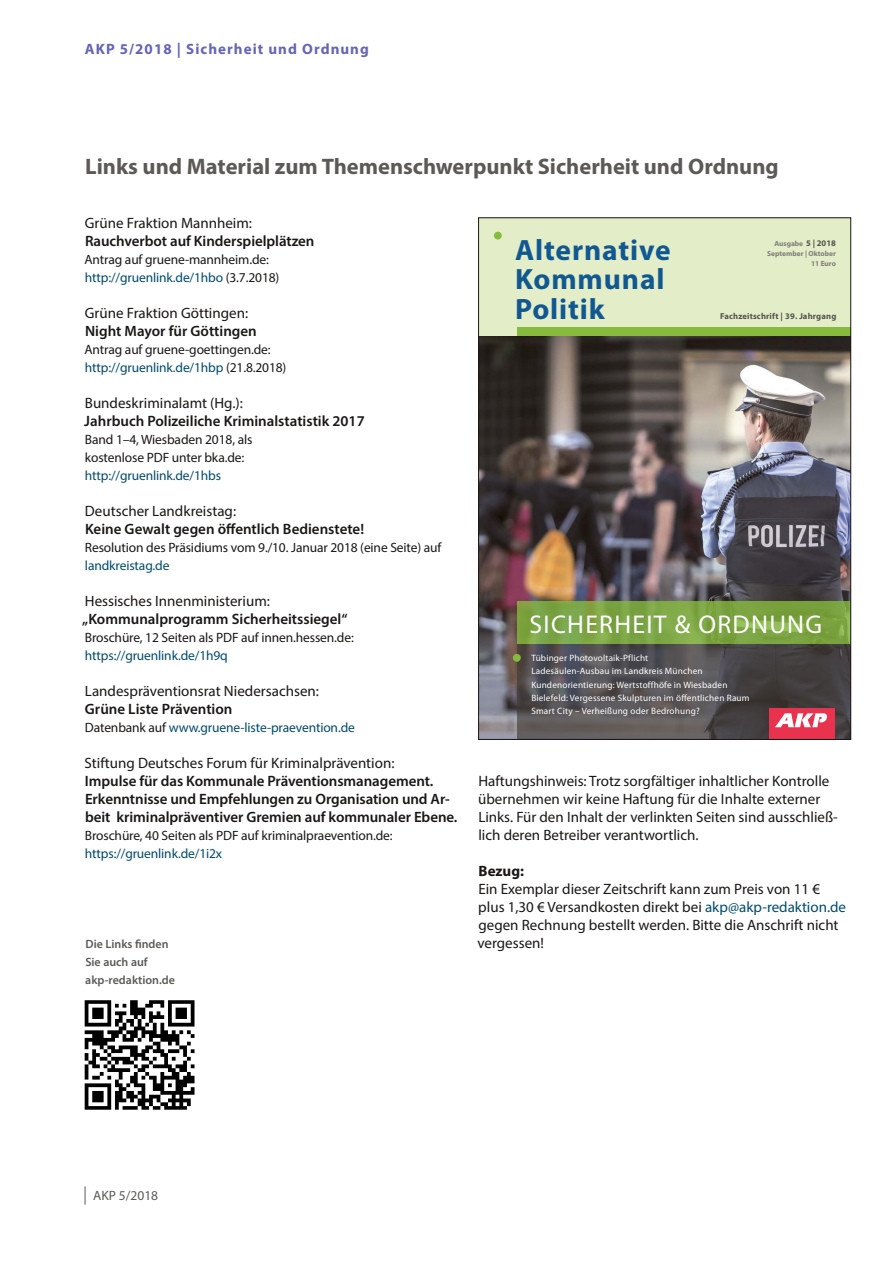
<style>
.page{position:relative;width:893px;height:1263px;background:#fff}
.page>*{position:absolute;margin:0;border:0;box-sizing:border-box;transform-origin:0 0}
.t1{font:700 29.4px/29.4px "Myriad Pro";letter-spacing:.03em;color:#115892}
.t2{font:25.8px "Myriad Pro";letter-spacing:.05em;color:#fff}
.t3{font:700 22.5px "Myriad Pro";color:#5c5a57}
.t4{font:15px/18px "Myriad Pro";color:#1a1716}
.t5{font:600 15px/18px "Myriad Pro";letter-spacing:-.005em;color:#1a1716}
.t6{font:700 15px "Myriad Pro";letter-spacing:.07em;color:#6565b7}
.t7{font:700 15px "Myriad Pro";color:#1a1716}
.t8{font:13.5px/18px "Myriad Pro";letter-spacing:-.01em;color:#1a1716}
.t9{font:13.5px "Myriad Pro";letter-spacing:-.01em;color:#004b6d}
.t10{font:13.5px "Myriad Pro";color:#5c5a57}
.t11{font:600 12px/18px "Myriad Pro";color:#5c5a57}
.t12{font:9.15px/13.4px "Myriad Pro";letter-spacing:.02em;color:#fff}
.t13{font:700 8.55px "Myriad Pro";letter-spacing:.02em;color:#55524e}
.t14{font:700 7.35px/9.8px "Myriad Pro";color:#7f7c7a;text-align:right}
.s1{color:#004b6d}
.s2{color:#1a1716}
.s3{font-size:8.55px;color:#55524e}
</style>
<div class="page">
<svg style="left:85px;top:1186px;width:1px;height:19px"></svg>
<img style="left:480px;top:336px;width:369px;height:402px">
<div style="left:479px;top:218px;width:372px;height:118px;background:#e3eec8"></div>
<div style="left:494px;top:232px;width:8px;height:8px;background:#87bb3e;border-radius:50%"></div>
<div style="left:517px;top:328px;width:334px;height:8px;background:#87bb3e"></div>
<svg style="left:517px;top:644px;width:332px;height:94px;background:#514d4f"></svg>
<svg style="left:517px;top:602px;width:332px;height:42px;background:#7da644"></svg>
<div style="left:769px;top:708px;width:65px;height:31px;background:#e8324e"></div>
<svg style="left:775px;top:713px;width:52px;height:14px"></svg>
<div style="left:513px;top:654px;width:8px;height:8px;background:#87bb3e;border-radius:50%"></div>
<svg style="left:85px;top:1000px;width:110px;height:110px"></svg>
<p class="t6" style="left:85px;top:39px;width:286px">AKP 5/2018 | Sicherheit und Ordnung</p>
<h3 class="t3" style="left:85px;top:151px;width:695px">Links und Material zum Themenschwerpunkt Sicherheit und Ordnung</h3>
<p class="t4" style="left:85px;top:213px;width:169px">Grüne Fraktion Mannheim:</p>
<p class="t5" style="left:85px;top:231px;width:231px">Rauchverbot auf Kinderspielplätzen</p>
<p class="t8" style="left:85px;top:250px;width:196px">Antrag auf gruene-mannheim.de: <span class="s1">http://gruenlink.de/1hbo</span> (3.7.2018)</p>
<p class="t4" style="left:85px;top:303px;width:165px">Grüne Fraktion Göttingen:</p>
<p class="t5" style="left:85px;top:321px;width:173px">Night Mayor für Göttingen</p>
<p class="t8" style="left:85px;top:340px;width:203px">Antrag auf gruene-goettingen.de: <span class="s1">http://gruenlink.de/1hbp</span> (21.8.2018)</p>
<p class="t4" style="left:85px;top:393px;width:160px">Bundeskriminalamt (Hg.):</p>
<p class="t5" style="left:84px;top:411px;width:282px">Jahrbuch Polizeiliche Kriminalstatistik 2017</p>
<p class="t8" style="left:85px;top:430px;width:169px">Band 1–4, Wiesbaden 2018, als kostenlose PDF unter bka.de:</p>
<p class="t9" style="left:85px;top:467px;width:138px">http://gruenlink.de/1hbs</p>
<p class="t4" style="left:85px;top:501px;width:153px">Deutscher Landkreistag:</p>
<p class="t5" style="left:85px;top:519px;width:281px">Keine Gewalt gegen öffentlich Bedienstete!</p>
<p class="t8" style="left:85px;top:538px;width:358px">Resolution des Präsidiums vom 9./10. Januar 2018 (eine Seite) auf</p>
<p class="t9" style="left:85px;top:557px;width:86px">landkreistag.de</p>
<p class="t4" style="left:85px;top:591px;width:187px">Hessisches Innenministerium:</p>
<p class="t5" style="left:82px;top:609px;width:267px">„Kommunalprogramm Sicherheitssiegel“</p>
<p class="t8" style="left:85px;top:628px;width:270px">Broschüre, 12 Seiten als PDF auf innen.hessen.de:</p>
<p class="t9" style="left:85px;top:647px;width:144px">https://gruenlink.de/1h9q</p>
<p class="t4" style="left:85px;top:681px;width:236px">Landespräventionsrat Niedersachsen:</p>
<p class="t5" style="left:85px;top:699px;width:149px">Grüne Liste Prävention</p>
<p class="t9" style="left:85px;top:719px;width:271px"><span class="s2">Datenbank auf</span> www.gruene-liste-praevention.de</p>
<p class="t4" style="left:85px;top:753px;width:311px">Stiftung Deutsches Forum für Kriminalprävention:</p>
<p class="t5" style="left:85px;top:771px;width:374px">Impulse für das Kommunale Präventionsmanagement.<br>Erkenntnisse und Empfehlungen zu Organisation und Ar&shy;beit kriminalpräventiver Gremien auf kommunaler Ebene.</p>
<p class="t8" style="left:85px;top:826px;width:309px">Broschüre, 40 Seiten als PDF auf kriminalpraevention.de:</p>
<p class="t9" style="left:85px;top:845px;width:139px">https://gruenlink.de/1i2x</p>
<h1 class="t1" style="left:515px;top:236px;width:157px">Alternative<br>Kommunal<br>Politik</h1>
<p class="t14" style="left:767px;top:239px;width:70px">Ausgabe <span class="s3">5 | 2018<br></span>September | Oktober<br>11 Euro</p>
<p class="t13" style="left:720px;top:311px;width:118px">Fachzeitschrift | 39. Jahrgang</p>
<h2 class="t2" style="left:530px;top:610px;width:294px">SICHERHEIT &amp; ORDNUNG</h2>
<p class="t12" style="left:531px;top:651px;width:220px">Tübinger Photovoltaik-Pflicht<br>Ladesäulen-Ausbau im Landkreis München Kundenorientierung: Wertstoffhöfe in Wiesbaden Bielefeld: Vergessene Skulpturen im öffentlichen Raum Smart City – Verheißung oder Bedrohung?</p>
<p class="t4" style="left:478px;top:771px;width:361px">Haftungshinweis: Trotz sorgfältiger inhaltlicher Kontrolle übernehmen wir keine Haftung für die Inhalte externer Links. Für den Inhalt der verlinkten Seiten sind ausschließ&shy;lich deren Betreiber verantwortlich.</p>
<p class="t7" style="left:478px;top:861px;width:47px">Bezug:</p>
<p class="t4" style="left:478px;top:879px;width:370px">Ein Exemplar dieser Zeitschrift kann zum Preis von 11 € plus 1,30 € Versandkosten direkt bei <span class="s1">akp@akp-redaktion.de </span>gegen Rechnung bestellt werden. Bitte die Anschrift nicht vergessen!</p>
<p class="t11" style="left:85px;top:934px;width:91px">Die Links finden<br>Sie auch auf akp-redaktion.de</p>
<p class="t10" style="left:93px;top:1187px;width:66px">AKP 5/2018</p>
</div>
